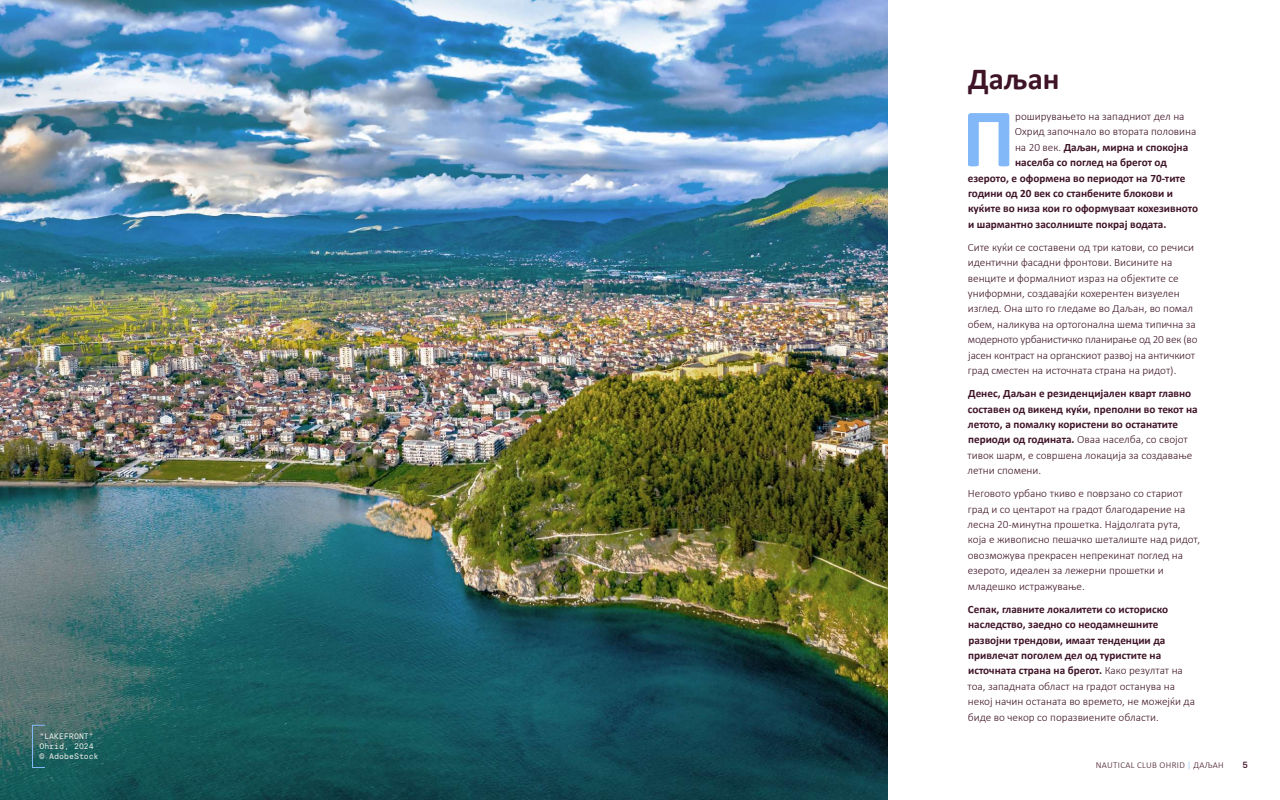
<style>
.page{position:relative;width:1280px;height:800px;background:#fff}
.page>*{position:absolute;margin:0;border:0;box-sizing:border-box;transform-origin:0 0}
.t1{font:700 84px "Calibri";color:#82b8f8}
.t2{font:700 30.7px "Calibri";color:#3f1427}
.t3{font:700 11.2px/15.4px "Calibri";color:#3f1427}
.t4{font:300 11.2px/15.4px "Calibri";color:#3f1427}
.t5{font:300 9px "Calibri";letter-spacing:.04em;color:#3f1427}
.t6{font:500 9px "Basier Square Mono";color:#3f1427}
.t7{font:8px/10px "Basier Square Mono";color:#f5f4ee}
.s1{font-weight:300}
.s2{color:#82b8f8}
</style>
<div class="page">
<img style="left:0;top:0;width:888px;height:800px">
<div style="left:32px;top:725px;width:13px;height:43px;border:1px solid #82b8f8"></div>
<p class="t7" style="left:39px;top:732px;width:61px">“LAKEFRONT”<br>Ohrid, 2024 © AdobeStock</p>
<h2 class="t2" style="left:968px;top:57px;width:93px">Даљан</h2>
<h1 class="t1" style="left:962px;top:79px;width:54px">П</h1>
<p class="t4" style="left:1015px;top:108px;width:171px">роширувањето на западниот дел на</p>
<p class="t4" style="left:1015px;top:124px;width:183px">Охрид започнало во втората половина</p>
<p class="t3" style="left:1015px;top:139px;width:175px"><span class="s1">на 20 век.</span> Даљан, мирна и спокојна</p>
<p class="t3" style="left:1015px;top:155px;width:153px">населба со поглед на брегот од</p>
<p class="t3" style="left:968px;top:170px;width:219px">езерото, е оформена во периодот на 70-тите</p>
<p class="t3" style="left:968px;top:185px;width:207px">години од 20 век со станбените блокови и</p>
<p class="t3" style="left:968px;top:201px;width:231px">куќите во низа кои го оформуваат кохезивното</p>
<p class="t3" style="left:968px;top:216px;width:200px">и шармантно засолниште покрај водата.</p>
<p class="t4" style="left:968px;top:239px;width:231px">Сите куќи се составени од три катови, со речиси идентични фасадни фронтови. Висините на венците и формалниот израз на објектите се униформни, создавајќи кохерентен визуелен изглед. Она што го гледаме во Даљан, во помал обем, наликува на ортогонална шема типична за модерното урбанистичко планирање од 20 век (во јасен контраст на органскиот развој на античкиот град сместен на источната страна на ридот).</p>
<p class="t3" style="left:967px;top:386px;width:232px">Денес, Даљан е резиденцијален кварт главно составен од викенд куќи, преполни во текот на летото, а помалку користени во останатите периоди од годината. <span class="s1">Оваа населба, со својот тивок шарм, е совршена локација за создавање летни спомени.</span></p>
<p class="t4" style="left:968px;top:486px;width:234px">Неговото урбано ткиво е поврзано со стариот град и со центарот на градот благодарение на лесна 20-минутна прошетка. Најдолгата рута, која е живописно пешачко шеталиште над ридот, овозможува прекрасен непрекинат поглед на езерото, идеален за лежерни прошетки и младешко истражување.</p>
<p class="t3" style="left:967px;top:601px;width:229px">Сепак, главните локалитети со историско наследство, заедно со неодамнешните развојни трендови, имаат тенденции да привлечат поголем дел од туристите на источната страна на брегот. <span class="s1">Како резултат на тоа, западната област на градот останува на некој начин останата во времето, не можејќи да биде во чекор со поразвиените области.</span></p>
<p class="t5" style="left:1096px;top:759px;width:130px">NAUTICAL CLUB OHRID <span class="s2">|</span> ДАЉАН</p>
<p class="t6" style="left:1242px;top:759px;width:7px">5</p>
</div>
